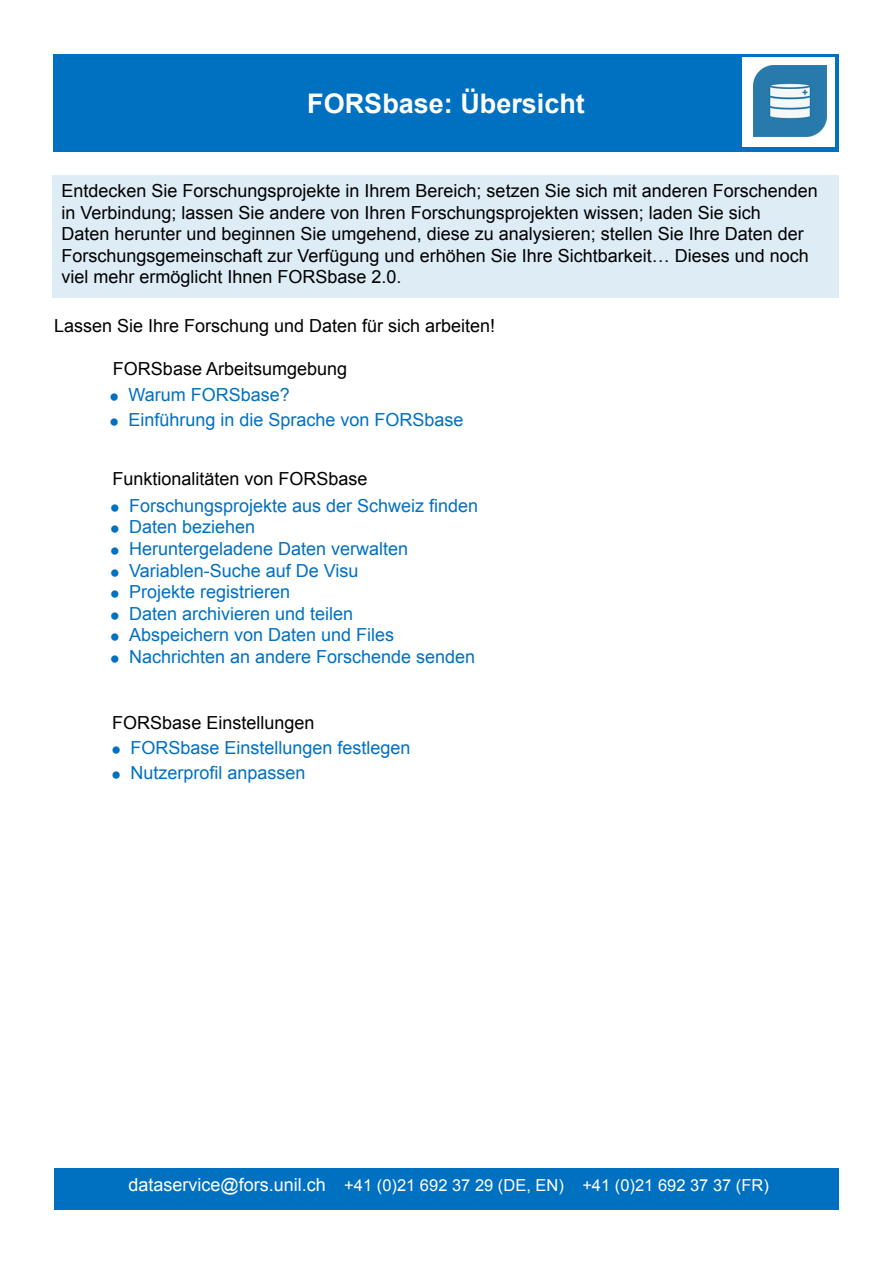
<style>
.page{position:relative;width:893px;height:1263px;background:#fff}
.page>*{position:absolute;margin:0;border:0;box-sizing:border-box;transform-origin:0 0}
.t1{font:700 27px "Arial";color:#fff}
.t2{font:18px/21.6px "Arial";color:#000}
.t3{font:18px "Arial";color:#0070c0}
.t4{font:16.5px "Arial";color:#fff}
.s1{font-family:"Californian FB"}
.s2{font-size:18px}
</style>
<div class="page">
<div style="left:53px;top:175px;width:786px;height:123px;background:#deecf6"></div>
<div style="left:54px;top:1168px;width:785px;height:41px;background:#0070c0"></div>
<div style="left:53px;top:55px;width:786px;height:97px;background:#0070c0"></div>
<div style="left:743px;top:57px;width:92px;height:90px;background:#fff"></div>
<img style="left:753px;top:66px;width:73px;height:70px">
<p class="t1" style="left:307px;top:86px;width:279px">FORSbase: Übersicht</p>
<p class="t2" style="left:61px;top:180px;width:758px">Entdecken Sie Forschungsprojekte in Ihrem Bereich; setzen Sie sich mit anderen Forschenden in Verbindung; lassen Sie andere von Ihren Forschungsprojekten wissen; laden Sie sich<br>Daten herunter und beginnen Sie umgehend, diese zu analysieren; stellen Sie Ihre Daten der Forschungsgemeinschaft zur Verfügung und erhöhen Sie Ihre Sichtbarkeit… Dieses und noch viel mehr ermöglicht Ihnen FORSbase 2.0.</p>
<p class="t2" style="left:54px;top:315px;width:443px">Lassen Sie Ihre Forschung und Daten für sich arbeiten!</p>
<p class="t2" style="left:113px;top:358px;width:236px">FORSbase Arbeitsumgebung</p>
<p class="t3" style="left:110px;top:383px;width:181px"><span class="s1">Ū</span> Warum FORSbase?</p>
<p class="t3" style="left:110px;top:408px;width:355px"><span class="s1">Ū</span> Einführung in die Sprache von FORSbase</p>
<p class="t2" style="left:112px;top:468px;width:257px">Funktionalitäten von FORSbase</p>
<p class="t3" style="left:111px;top:494px;width:369px"><span class="s1">Ū</span> Forschungsprojekte aus der Schweiz finden</p>
<p class="t3" style="left:111px;top:515px;width:146px"><span class="s1">Ū</span> Daten beziehen</p>
<p class="t3" style="left:111px;top:537px;width:299px"><span class="s1">Ū</span> Heruntergeladene Daten verwalten</p>
<p class="t3" style="left:111px;top:558px;width:249px"><span class="s1">Ū</span> Variablen-Suche auf De Visu</p>
<p class="t3" style="left:111px;top:580px;width:181px"><span class="s1">Ū</span> Projekte registrieren</p>
<p class="t3" style="left:111px;top:602px;width:244px"><span class="s1">Ū</span> Daten archivieren und teilen</p>
<p class="t3" style="left:111px;top:623px;width:285px"><span class="s1">Ū</span> Abspeichern von Daten und Files</p>
<p class="t3" style="left:111px;top:645px;width:366px"><span class="s1">Ū</span> Nachrichten an andere Forschende senden</p>
<p class="t2" style="left:112px;top:712px;width:204px">FORSbase Einstellungen</p>
<p class="t3" style="left:112px;top:736px;width:300px"><span class="s1">Ū</span> FORSbase Einstellungen festlegen</p>
<p class="t3" style="left:112px;top:761px;width:195px"><span class="s1">Ū</span> Nutzerprofil anpassen</p>
<p class="t4" style="left:129px;top:1175px;width:642px"><span class="s2">dataservice@fors.unil.ch</span> +41 (0)21 692 37 29 (DE, EN) +41 (0)21 692 37 37 (FR)</p>
</div>
